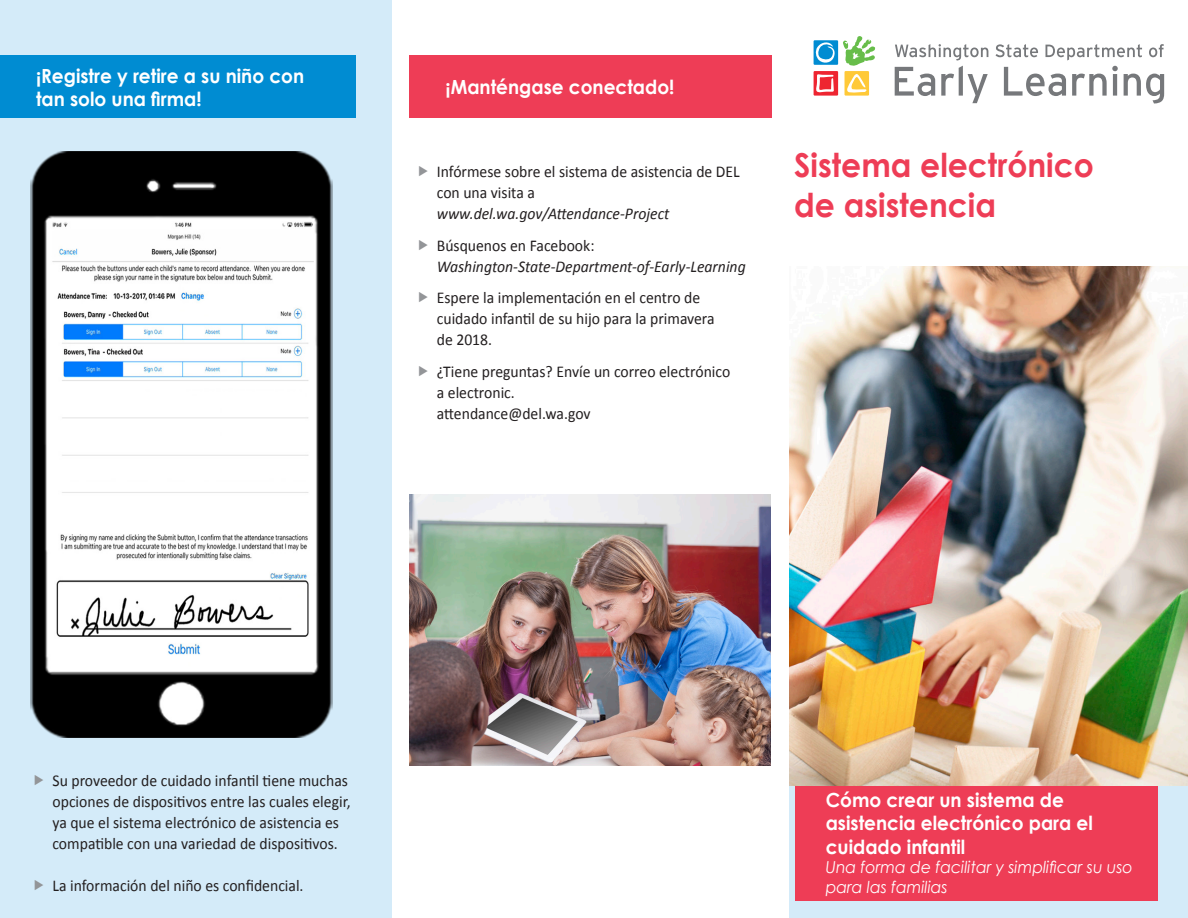
<style>
.page{position:relative;width:1188px;height:918px;background:#fff}
.page>*{position:absolute;margin:0;border:0;box-sizing:border-box;transform-origin:0 0}
.G_head{font:700 33px/39.6px "Century Gothic";color:#ee3d56;scale:.95 1}
.BOX_TYPE{font:700 19.5px/23.4px "Century Gothic";color:#fff;scale:.95 1}
.G_table_loose{font:700 19.5px/23.4px "Century Gothic";color:#fff;scale:.95 1}
.t1{font:16.5px/21px "Calibri";color:#231f20;scale:.95 1}
.G_table_loose-2{font:italic 16.5px/19.8px "Century Gothic";color:#fff;scale:.95 1}
.checklist_loose{font:italic 16.5px "Calibri";color:#231f20;scale:.95 1}
.s1{font-style:italic}
</style>
<div class="page">
<img style="left:790px;top:266px;width:398px;height:520px">
<div style="left:790px;top:786px;width:398px;height:132px;background:#d4ebf9"></div>
<div style="left:410px;top:56px;width:362px;height:62px;background:#ee3d56"></div>
<div style="left:0;top:0;width:392px;height:918px;background:#d4ebf9"></div>
<img style="left:30px;top:152px;width:303px;height:586px">
<div style="left:795px;top:786px;width:363px;height:115px;background:#ee3d56"></div>
<div style="left:0;top:56px;width:356px;height:62px;background:#008cd2"></div>
<svg style="left:895px;top:44px;width:93px;height:59px"></svg>
<svg style="left:996px;top:44px;width:168px;height:60px"></svg>
<svg style="left:843px;top:36px;width:32px;height:30px"></svg>
<div style="left:845px;top:71px;width:24px;height:25px;background:#ffc938"></div>
<svg style="left:847px;top:74px;width:20px;height:19px"></svg>
<div style="left:814px;top:71px;width:24px;height:25px;background:#ee2531"></div>
<svg style="left:816px;top:74px;width:18px;height:19px"></svg>
<div style="left:814px;top:40px;width:24px;height:25px;background:#008cd2"></div>
<svg style="left:815px;top:42px;width:20px;height:21px"></svg>
<img style="left:410px;top:494px;width:361px;height:271px">
<p class="BOX_TYPE" style="left:36px;top:63px;width:284px">¡Registre y retire a su niño con tan solo una firma!</p>
<p class="BOX_TYPE" style="left:446px;top:75px;width:243px">¡Manténgase conectado!</p>
<p class="t1" style="left:437px;top:161px;width:320px">Infórmese sobre el sistema de asistencia de DEL con una visita a <span class="s1">www.del.wa.gov/Attendance-Project</span></p>
<p class="t1" style="left:437px;top:235px;width:168px">Búsquenos en Facebook:</p>
<p class="checklist_loose" style="left:437px;top:255px;width:327px">Washington-State-Department-of-Early-Learning</p>
<p class="t1" style="left:437px;top:287px;width:294px">Espere la implementación en el centro de cuidado infantil de su hijo para la primavera de 2018.</p>
<p class="t1" style="left:437px;top:361px;width:310px">¿Tiene preguntas? Envíe un correo electrónico a electronic.<br>attendance@del.wa.gov</p>
<p class="G_head" style="left:794px;top:144px;width:317px">Sistema electrónico de asistencia</p>
<p class="t1" style="left:52px;top:770px;width:315px">Su proveedor de cuidado infantil tiene muchas opciones de dispositivos entre las cuales elegir, ya que el sistema electrónico de asistencia es compatible con una variedad de dispositivos.</p>
<p class="t1" style="left:52px;top:875px;width:266px">La información del niño es confidencial.</p>
<p class="G_table_loose" style="left:826px;top:787px;width:283px">Cómo crear un sistema de asistencia electrónico para el cuidado infantil</p>
<p class="G_table_loose-2" style="left:826px;top:857px;width:325px">Una forma de facilitar y simplificar su uso para las familias</p>
</div>
